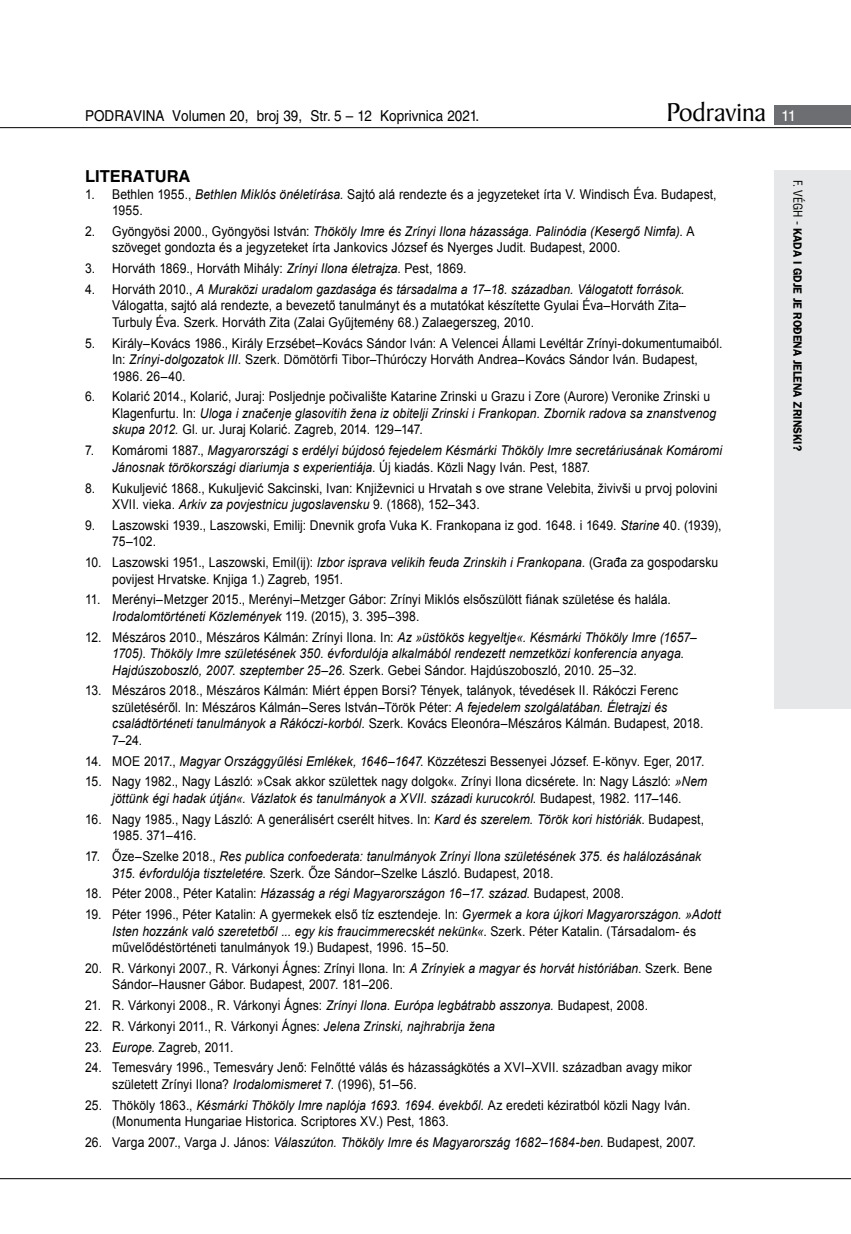
<style>
.page{position:relative;width:851px;height:1234px;background:#fff}
.page>*{position:absolute;margin:0;border:0;box-sizing:border-box;transform-origin:0 0}
.t1{font:27.6px "Baker Signet BT";color:#000}
.t2{font:700 16.5px "Helvetica LT Skin 29";color:#000}
.t3{font:15px "Helvetica LT Skin 29";color:#000;scale:.9 1}
.t4{font:13.5px/16.5px "Arial";letter-spacing:.005em;color:#000;scale:.9 1}
.t5{font:italic 13.5px/16.5px "Arial";letter-spacing:.005em;color:#000;scale:.9 1}
.t6{font:600 12px "ITC Franklin Gothic Skin 29";letter-spacing:-.005em;color:#000;scale:.95 1}
.s1{font-family:"Helvetica LT Skin 29";font-size:15px;color:#fff}
.s2{font-style:italic}
.s3{font-style:normal}
.s4{font-family:"Helvetica LT Skin 29";font-weight:400;font-stretch:condensed}
</style>
<div class="page">
<div style="left:774px;top:170px;width:76px;height:538px;background:#e6e7e8"></div>
<div style="left:774px;top:105px;width:76px;height:19px;background:#6d6e71"></div>
<hr style="left:0;top:127px;width:850px;height:1px;background:#000">
<hr style="left:0;top:1177px;width:850px;height:1px;background:#000">
<p class="t3" style="left:85px;top:107px;width:439px">PODRAVINA Volumen 20, broj 39, Str. 5 – 12 Koprivnica 2021.</p>
<h1 class="t1" style="left:666px;top:95px;width:131px">Podravina <span class="s1">11</span></h1>
<p class="t2" style="left:85px;top:166px;width:107px">LITERATURA</p>
<p class="t4" style="left:112px;top:186px;width:673px;text-indent:-27px">1. Bethlen 1955., <span class="s2">Bethlen Miklós önéletírása.</span> Sajtó alá rendezte és a jegyzeteket írta V. Windisch Éva. Budapest,<br>1955.</p>
<p class="t4" style="left:112px;top:223px;width:648px;text-indent:-27px">2. Gyöngyösi 2000., Gyöngyösi István: <span class="s2">Thököly Imre és Zrínyi Ilona házassága. Palinódia (Kesergő Nimfa)</span>. A szöveget gondozta és a jegyzeteket írta Jankovics József és Nyerges Judit. Budapest, 2000.</p>
<p class="t4" style="left:85px;top:260px;width:425px">3. Horváth 1869., Horváth Mihály: <span class="s2">Zrínyi Ilona életrajza</span>. Pest, 1869.</p>
<p class="t4" style="left:112px;top:281px;width:639px;text-align:justify;text-indent:-27px">4. Horváth 2010., <span class="s2">A Muraközi uradalom gazdasága és társadalma a 17–18. században. Válogatott források.<br></span>Válogatta, sajtó alá rendezte, a bevezető tanulmányt és a mutatókat készítette Gyulai Éva–Horváth Zita– Turbuly Éva. Szerk. Horváth Zita (Zalai Gyűjtemény 68.) Zalaegerszeg, 2010.</p>
<p class="t4" style="left:112px;top:335px;width:679px;text-indent:-27px">5. Király–Kovács 1986., Király Erzsébet–Kovács Sándor Iván: A Velencei Állami Levéltár Zrínyi-dokumentumaiból.<br>In: <span class="s2">Zrínyi-dolgozatok III.</span> Szerk. Dömötörfi Tibor–Thúróczy Horváth Andrea–Kovács Sándor Iván. Budapest,<br>1986. 26–40.</p>
<p class="t4" style="left:112px;top:388px;width:672px;text-indent:-27px">6. Kolarić 2014., Kolarić, Juraj: Posljednje počivalište Katarine Zrinski u Grazu i Zore (Aurore) Veronike Zrinski u<br>Klagenfurtu. In: <span class="s2">Uloga i značenje glasovitih žena iz obitelji Zrinski i Frankopan. Zbornik radova sa znanstvenog skupa 2012.</span> Gl. ur. Juraj Kolarić. Zagreb, 2014. 129–147.</p>
<p class="t5" style="left:112px;top:442px;width:679px;text-indent:-27px"><span class="s3">7. Komáromi 1887.,</span> Magyarországi s erdélyi bújdosó fejedelem Késmárki Thököly Imre secretáriusának Komáromi<br>Jánosnak törökországi diariumja s experientiája<span class="s3">. Új kiadás. Közli Nagy Iván. Pest, 1887.</span></p>
<p class="t4" style="left:112px;top:479px;width:674px;text-indent:-27px">8. Kukuljević 1868., Kukuljević Sakcinski, Ivan: Književnici u Hrvatah s ove strane Velebita, živivši u prvoj polovini<br>XVII. vieka. <span class="s2">Arkiv za povjestnicu jugoslavensku</span> 9. (1868), 152–343.</p>
<p class="t4" style="left:112px;top:517px;width:678px;text-indent:-27px">9. Laszowski 1939., Laszowski, Emilij: Dnevnik grofa Vuka K. Frankopana iz god. 1648. i 1649. <span class="s2">Starine</span> 40. (1939),<br>75–102.</p>
<p class="t4" style="left:112px;top:554px;width:674px;text-indent:-27px">10. Laszowski 1951., Laszowski, Emil(ij): <span class="s2">Izbor isprava velikih feuda Zrinskih i Frankopana.</span> (Građa za gospodarsku povijest Hrvatske. Knjiga 1.) Zagreb, 1951.</p>
<p class="t4" style="left:112px;top:591px;width:622px;text-indent:-27px">11. Merényi–Metzger 2015., Merényi–Metzger Gábor: Zrínyi Miklós elsőszülött fiának születése és halála.<br><span class="s2">Irodalomtörténeti Közlemények</span> 119. (2015), 3. 395–398.</p>
<p class="t5" style="left:112px;top:628px;width:651px;text-indent:-27px"><span class="s3">12. Mészáros 2010., Mészáros Kálmán: Zrínyi Ilona. In:</span> Az »üstökös kegyeltje«. Késmárki Thököly Imre (1657–<br>1705)<span class="s3">.</span> Thököly Imre születésének 350. évfordulója alkalmából rendezett nemzetközi konferencia anyaga.<br>Hajdúszoboszló, 2007. szeptember 25–26. <span class="s3">Szerk. Gebei Sándor. Hajdúszoboszló, 2010. 25–32.</span></p>
<p class="t4" style="left:112px;top:682px;width:658px;text-indent:-27px">13. Mészáros 2018., Mészáros Kálmán: Miért éppen Borsi? Tények, talányok, tévedések II. Rákóczi Ferenc születéséről. In: Mészáros Kálmán–Seres István–Török Péter: <span class="s2">A fejedelem szolgálatában. Életrajzi és családtörténeti tanulmányok a Rákóczi-korból.</span> Szerk. Kovács Eleonóra–Mészáros Kálmán. Budapest, 2018.<br>7–24.</p>
<p class="t4" style="left:85px;top:752px;width:689px">14. MOE 2017., <span class="s2">Magyar Országgyűlési Emlékek, 1646–1647</span>. Közzéteszi Bessenyei József. E-könyv. Eger, 2017.</p>
<p class="t4" style="left:85px;top:773px;width:692px;text-align:center">15. Nagy 1982., Nagy László: »Csak akkor születtek nagy dolgok«. Zrínyi Ilona dicsérete. In: Nagy László: <span class="s2">»Nem jöttünk égi hadak útján«. Vázlatok és tanulmányok a XVII. századi kurucokról</span>. Budapest, 1982. 117–146.</p>
<p class="t4" style="left:112px;top:810px;width:659px;text-indent:-27px">16. Nagy 1985., Nagy László: A generálisért cserélt hitves. In: <span class="s2">Kard és szerelem. Török kori históriák</span>. Budapest,<br>1985. 371–416.</p>
<p class="t5" style="left:112px;top:848px;width:656px;text-indent:-27px"><span class="s3">17. Őze–Szelke 2018.,</span> Res publica confoederata: tanulmányok Zrínyi Ilona születésének 375. és halálozásának<br>315. évfordulója tiszteletére<span class="s3">. Szerk. Őze Sándor–Szelke László. Budapest, 2018.</span></p>
<p class="t4" style="left:85px;top:885px;width:600px">18. Péter 2008., Péter Katalin: <span class="s2">Házasság a régi Magyarországon 16–17. század</span>. Budapest, 2008.</p>
<p class="t4" style="left:112px;top:906px;width:678px;text-indent:-27px">19. Péter 1996., Péter Katalin: A gyermekek első tíz esztendeje. In: <span class="s2">Gyermek a kora újkori Magyarországon. »Adott<br>Isten hozzánk való szeretetből ... egy kis fraucimmerecskét nekünk«</span>. Szerk. Péter Katalin. (Társadalom- és művelődéstörténeti tanulmányok 19.) Budapest, 1996. 15–50.</p>
<p class="t4" style="left:112px;top:959px;width:668px;text-indent:-27px">20. R. Várkonyi 2007., R. Várkonyi Ágnes: Zrínyi Ilona. In: <span class="s2">A Zrínyiek a magyar és horvát históriában</span>. Szerk. Bene<br>Sándor–Hausner Gábor. Budapest, 2007. 181–206.</p>
<p class="t4" style="left:85px;top:996px;width:627px">21. R. Várkonyi 2008., R. Várkonyi Ágnes: <span class="s2">Zrínyi Ilona. Európa legbátrabb asszonya.</span> Budapest, 2008.</p>
<p class="t4" style="left:85px;top:1017px;width:457px">22. R. Várkonyi 2011., R. Várkonyi Ágnes: <span class="s2">Jelena Zrinski, najhrabrija žena</span></p>
<p class="t4" style="left:85px;top:1038px;width:166px">23. <span class="s2">Europe</span>. Zagreb, 2011.</p>
<p class="t4" style="left:112px;top:1059px;width:645px;text-indent:-27px">24. Temesváry 1996., Temesváry Jenő: Felnőtté válás és házasságkötés a XVI–XVII. században avagy mikor született Zrínyi Ilona? <span class="s2">Irodalomismeret</span> 7. (1996), 51–56.</p>
<p class="t4" style="left:112px;top:1096px;width:644px;text-indent:-27px">25. Thököly 1863., <span class="s2">Késmárki Thököly Imre naplója 1693. 1694. évekből</span>. Az eredeti kéziratból közli Nagy Iván. (Monumenta Hungariae Historica. Scriptores XV.) Pest, 1863.</p>
<p class="t5" style="left:85px;top:1133px;width:680px"><span class="s3">26. Varga 2007., Varga J. János:</span> Válaszúton. Thököly Imre és Magyarország 1682–1684-ben<span class="s3">. Budapest, 2007.</span></p>
<p class="t6" style="left:804px;top:180px;width:286px;rotate:90deg"><span class="s4">F. VÉGH -</span> KADA I GDJE JE ROĐENA JELENA ZRINSKI?</p>
</div>
